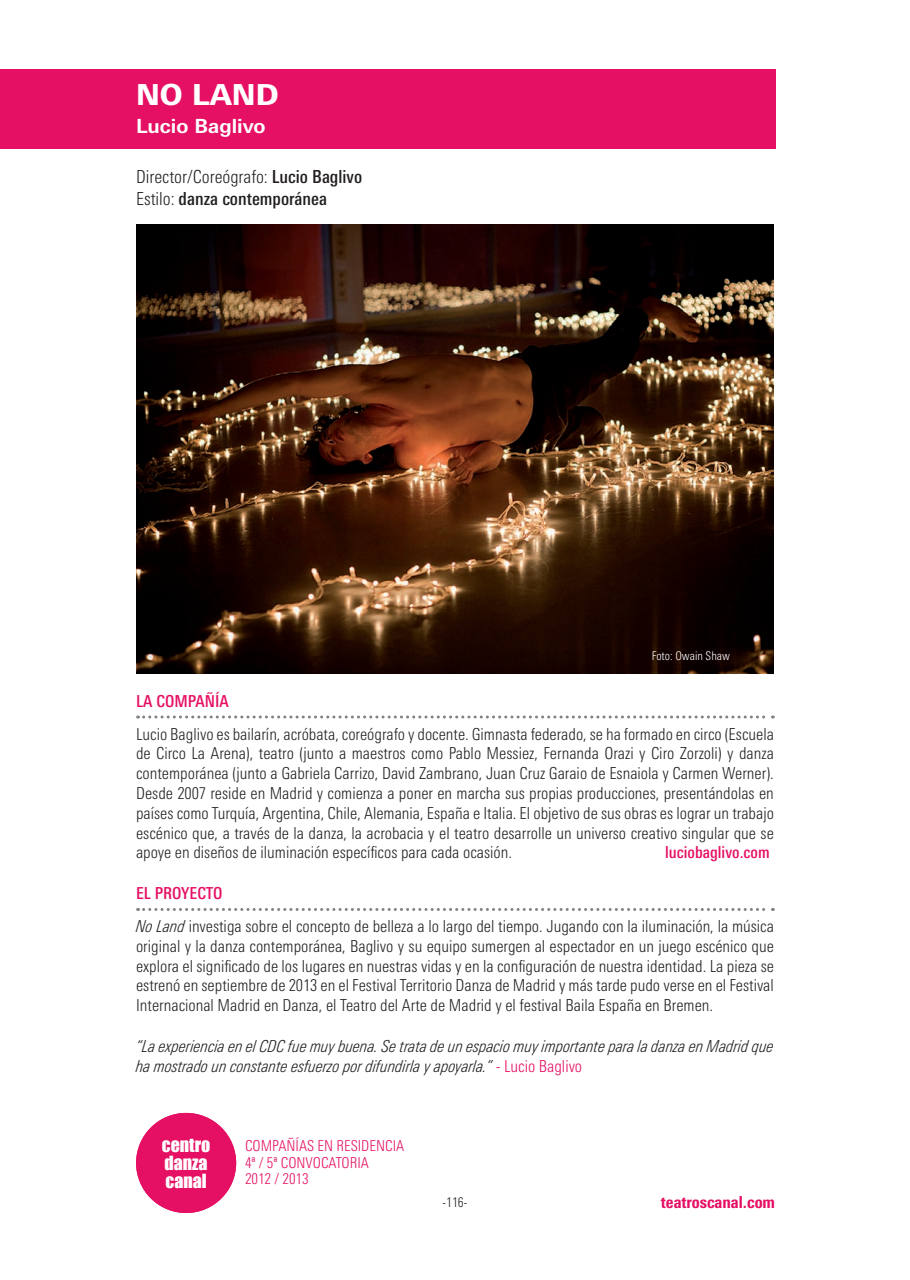
<style>
.page{position:relative;width:910px;height:1280px;background:#fff}
.page>*{position:absolute;margin:0;border:0;box-sizing:border-box;transform-origin:0 0}
._01_TÍTULO{font:800 28.95px "Linotype Univers Basic";color:#fff}
._02_COMPAÑÍA{font:700 19.5px "Linotype Univers Basic";color:#fff}
._03_FICHA{font:500 condensed 18px/21.6px "Linotype Univers";color:#231f20}
.t1{font:18px/18.1px "Impact";color:#fff}
._05_DESCRIPCIÓN{font:300 condensed 16.5px/19.8px "Linotype Univers";color:#231f20;text-align:justify}
._05_DESCRIPCIÓN-2{font:italic 300 condensed 16.5px/19.8px "Linotype Univers";color:#231f20}
._04_LA_COMPAÑÍA_EL_P{font:500 condensed 16.5px "Linotype Univers";color:#e50f63}
.t2{font:800 condensed 16.5px "Linotype Univers";color:#e50f63}
._05_DESCRIPCIÓN-3{font:500 condensed 16.5px "Linotype Univers";color:#e50f63}
._00_COMPAÑIAS_CONVOC{font:300 condensed 15px "Linotype Univers";color:#e50f63}
._05_DESCRIPCIÓN-4{font:300 condensed 13.5px "Linotype Univers";color:#fff}
.t3{font:300 condensed 13.5px "Linotype Univers";color:#231f20}
._05_DESCRIPCIÓN-5{font:300 condensed 12px "Linotype Univers";color:#fff}
.s1{font-weight:300}
.s2{font-style:italic}
.s3{font-style:normal;color:#e50f63}
</style>
<div class="page">
<div style="left:136px;top:1113px;width:100px;height:100px;background:#e50f63;border-radius:50%"></div>
<div style="left:0;top:69px;width:775px;height:80px;background:#e50f63"></div>
<svg style="left:138px;top:715px;width:635px;height:3px"></svg>
<svg style="left:138px;top:908px;width:635px;height:3px"></svg>
<img style="left:136px;top:225px;width:638px;height:449px">
<p class="_01_TÍTULO" style="left:136px;top:77px;width:144px">NO LAND</p>
<p class="_02_COMPAÑÍA" style="left:136px;top:114px;width:131px">Lucio Baglivo</p>
<h1 class="_01_TÍTULO" style="left:136px;top:77px;width:298px">EL PESO DEL ALMA</h1>
<p class="_03_FICHA" style="left:136px;top:166px;width:228px"><span class="s1">Director/Coreógrafo:</span> Lucio Baglivo<br><span class="s1">Estilo:</span> danza contemporánea</p>
<p class="_05_DESCRIPCIÓN-5" style="left:675px;top:649px;width:67px">Patricia Álvarez</p>
<p class="_05_DESCRIPCIÓN-5" style="left:652px;top:649px;width:80px">Foto: Owain Shaw</p>
<p class="_05_DESCRIPCIÓN-4" style="left:671px;top:653px;width:96px">Foto: Jesús Vallinas</p>
<p class="_04_LA_COMPAÑÍA_EL_P" style="left:136px;top:691px;width:94px">La compañía</p>
<p class="_05_DESCRIPCIÓN" style="left:136px;top:724px;width:639px">Lucio Baglivo es bailarín, acróbata, coreógrafo y docente. Gimnasta federado, se ha formado en circo (Escuela de Circo La Arena), teatro (junto a maestros como Pablo Messiez, Fernanda Orazi y Ciro Zorzoli) y danza contemporánea (junto a Gabriela Carrizo, David Zambrano, Juan Cruz Garaio de Esnaiola y Carmen Werner).<br>Desde 2007 reside en Madrid y comienza a poner en marcha sus propias producciones, presentándolas en países como Turquía, Argentina, Chile, Alemania, España e Italia. El objetivo de sus obras es lograr un trabajo escénico que, a través de la danza, la acrobacia y el teatro desarrolle un universo creativo singular que se apoye en diseños de iluminación específicos para cada ocasión.</p>
<p class="_05_DESCRIPCIÓN-3" style="left:665px;top:843px;width:106px">luciobaglivo.com</p>
<p class="_04_LA_COMPAÑÍA_EL_P" style="left:136px;top:884px;width:88px">El proyecto</p>
<p class="_05_DESCRIPCIÓN" style="left:136px;top:916px;width:639px"><span class="s2">No Land</span> investiga sobre el concepto de belleza a lo largo del tiempo. Jugando con la iluminación, la música original y la danza contemporánea, Baglivo y su equipo sumergen al espectador en un juego escénico que explora el significado de los lugares en nuestras vidas y en la configuración de nuestra identidad. La pieza se estrenó en septiembre de 2013 en el Festival Territorio Danza de Madrid y más tarde pudo verse en el Festival Internacional Madrid en Danza, el Teatro del Arte de Madrid y el festival Baila España en Bremen.</p>
<p class="_05_DESCRIPCIÓN-2" style="left:136px;top:1036px;width:639px">“La experiencia en el CDC fue muy buena. Se trata de un espacio muy importante para la danza en Madrid que ha mostrado un constante esfuerzo por difundirla y apoyarla.” <span class="s3">- Lucio Baglivo</span></p>
<p class="t1" style="left:162px;top:1135px;width:50px">centro danza canal</p>
<p class="_00_COMPAÑIAS_CONVOC" style="left:245px;top:1137px;width:10px">compa</p>
<p class="_00_COMPAÑIAS_CONVOC" style="left:286px;top:1137px;width:58px">ñías en residencia</p>
<p class="_00_COMPAÑIAS_CONVOC" style="left:245px;top:1154px;width:45px">4ª / 5ª convocatoria</p>
<p class="_00_COMPAÑIAS_CONVOC" style="left:245px;top:1170px;width:65px">2012 / 2013</p>
<p class="t3" style="left:443px;top:1195px;width:26px">-116-</p>
<p class="t2" style="left:661px;top:1192px;width:116px">teatroscanal.com</p>
</div>
